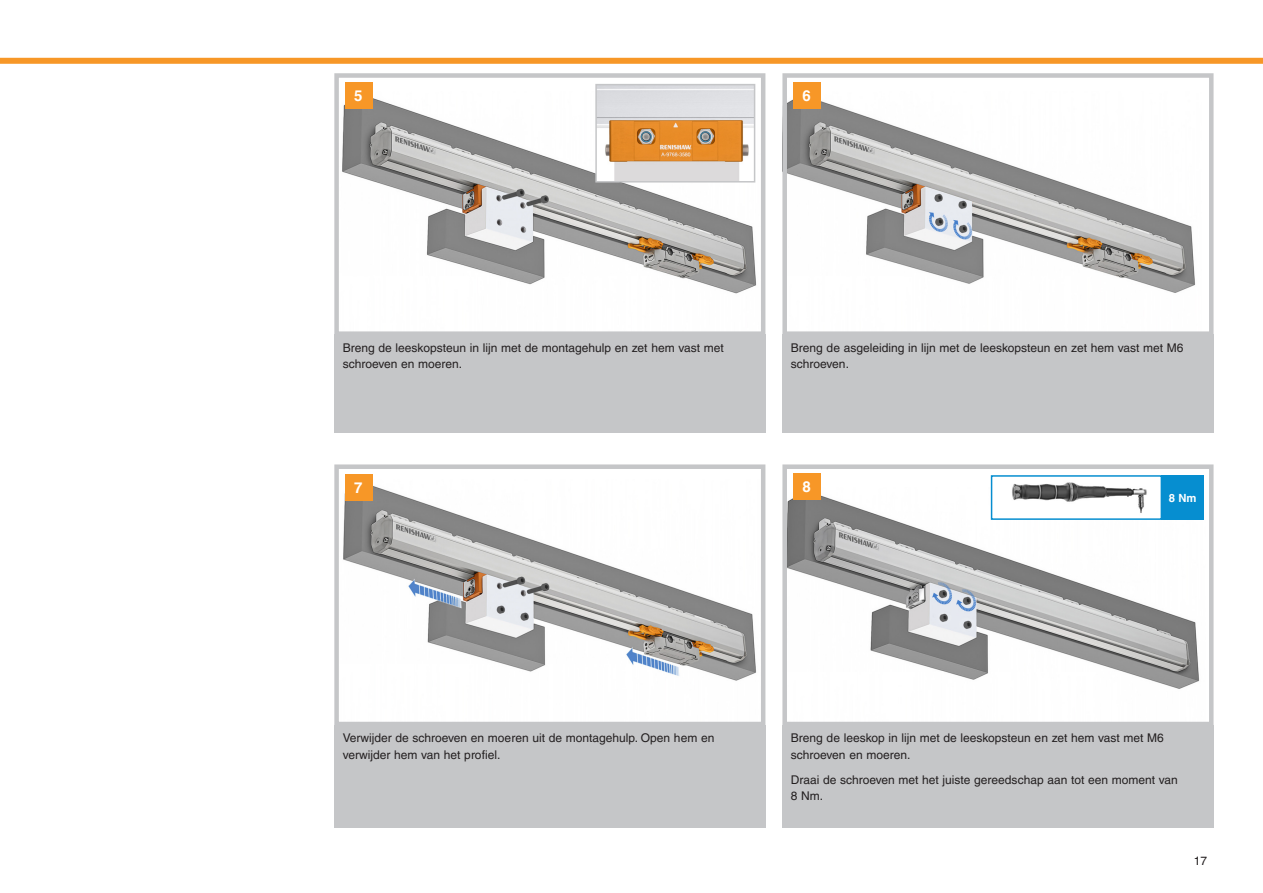
<style>
.page{position:relative;width:1263px;height:893px;background:#fff}
.page>*{position:absolute;margin:0;border:0;box-sizing:border-box;transform-origin:0 0}
.Numbers_10pt_bold_wh{font:700 15px "Helvetica LT Pro";color:#fff}
.Text_8_on_11_Roman{font:12px/16.5px "Helvetica LT Pro";color:#231f20}
.Table_of_Contents{font:12px/16.5px "Helvetica LT Pro";color:#231f20}
.Annotation_7_5_white{font:700 11.25px "Helvetica LT Pro";color:#fff}
</style>
<div class="page">
<div style="left:0;top:58px;width:1263px;height:6px;background:#f79727"></div>
<img style="left:787px;top:487px;width:412px;height:202px">
<div style="left:782px;top:464px;width:431px;height:262px;border:4px solid #c5c6c8"></div>
<img style="left:343px;top:479px;width:413px;height:202px">
<div style="left:334px;top:464px;width:431px;height:262px;border:4px solid #c5c6c8"></div>
<svg style="left:990px;top:475px;width:173px;height:46px"></svg>
<div style="left:1162px;top:475px;width:42px;height:45px;background:#068ed0"></div>
<img style="left:342px;top:91px;width:415px;height:203px">
<div style="left:334px;top:73px;width:431px;height:263px;border:4px solid #c5c6c8"></div>
<img style="left:787px;top:91px;width:408px;height:202px">
<div style="left:782px;top:73px;width:431px;height:263px;border:4px solid #c5c6c8"></div>
<img style="left:598px;top:87px;width:154px;height:93px">
<div style="left:595px;top:84px;width:160px;height:99px;border:2px solid #c5c6c8"></div>
<div style="left:334px;top:335px;width:431px;height:98px;background:#c5c6c8"></div>
<div style="left:334px;top:725px;width:431px;height:103px;background:#c5c6c8"></div>
<div style="left:782px;top:725px;width:431px;height:103px;background:#c5c6c8"></div>
<div style="left:782px;top:335px;width:431px;height:98px;background:#c5c6c8"></div>
<div style="left:345px;top:82px;width:27px;height:27px;background:#f79727"></div>
<div style="left:793px;top:82px;width:27px;height:27px;background:#f79727"></div>
<div style="left:345px;top:474px;width:27px;height:26px;background:#f79727"></div>
<div style="left:793px;top:474px;width:27px;height:26px;background:#f79727"></div>
<p class="Numbers_10pt_bold_wh" style="left:354px;top:87px;width:10px">5</p>
<p class="Numbers_10pt_bold_wh" style="left:802px;top:87px;width:10px">6</p>
<p class="Text_8_on_11_Roman" style="left:343px;top:339px;width:382px">Breng de leeskopsteun in lijn met de montagehulp en zet hem vast met schroeven en moeren.</p>
<p class="Text_8_on_11_Roman" style="left:791px;top:339px;width:394px">Breng de asgeleiding in lijn met de leeskopsteun en zet hem vast met M6 schroeven.</p>
<p class="Numbers_10pt_bold_wh" style="left:354px;top:478px;width:10px">7</p>
<p class="Numbers_10pt_bold_wh" style="left:803px;top:478px;width:10px">8</p>
<p class="Annotation_7_5_white" style="left:1169px;top:491px;width:29px">8 Nm</p>
<p class="Text_8_on_11_Roman" style="left:343px;top:729px;width:373px">Verwijder de schroeven en moeren uit de montagehulp. Open hem en verwijder hem van het profiel.</p>
<p class="Text_8_on_11_Roman" style="left:791px;top:729px;width:374px">Breng de leeskop in lijn met de leeskopsteun en zet hem vast met M6 schroeven en moeren.</p>
<p class="Table_of_Contents" style="left:791px;top:771px;width:388px">Draai de schroeven met het juiste gereedschap aan tot een moment van<br>8 Nm.</p>
<p class="Text_8_on_11_Roman" style="left:1194px;top:853px;width:15px">17</p>
</div>
